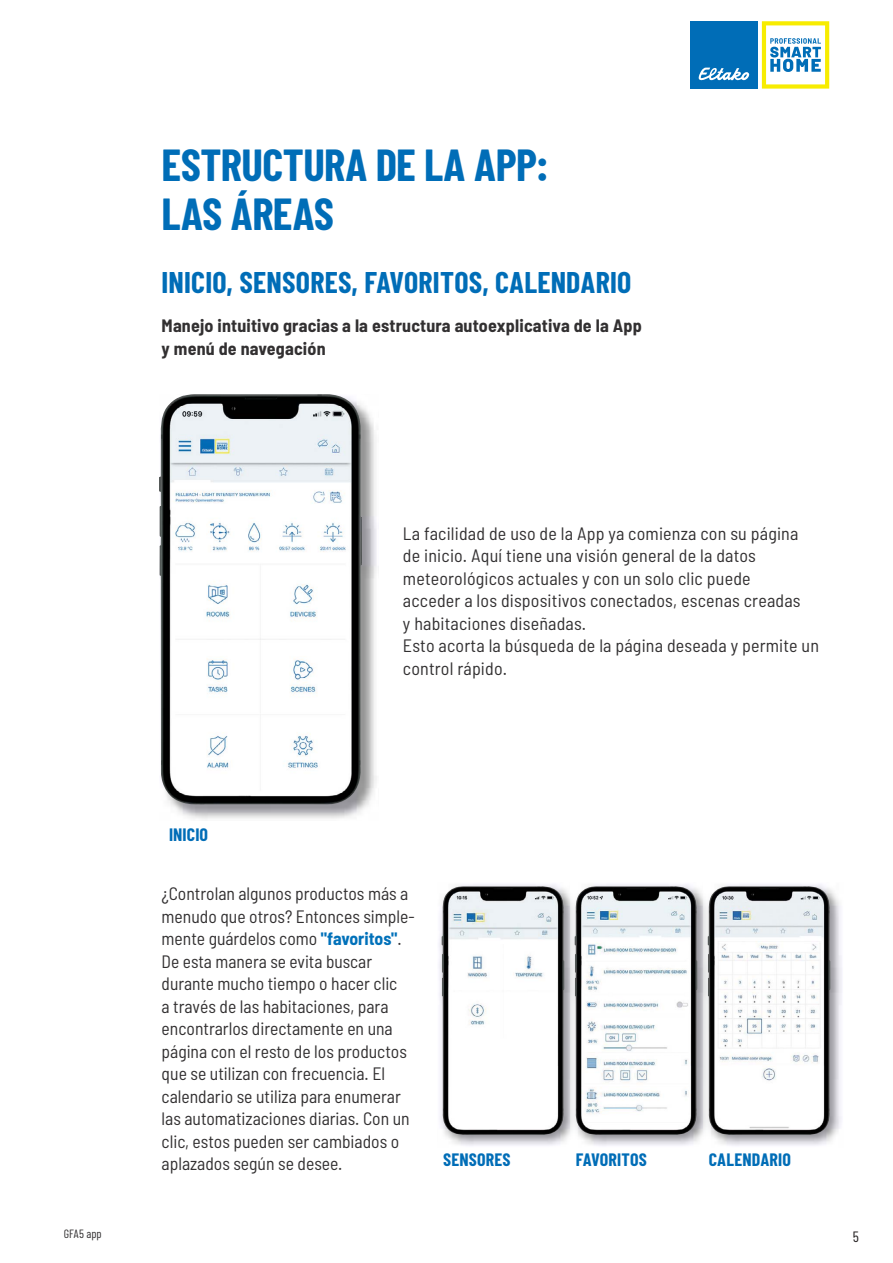
<style>
.page{position:relative;width:893px;height:1263px;background:#fff}
.page>*{position:absolute;margin:0;border:0;box-sizing:border-box;transform-origin:0 0}
.t1{font:700 45px/49.5px "Barlow Condensed";letter-spacing:-.01em;color:#006db7}
.t2{font:700 30px "Barlow Condensed";letter-spacing:.01em;color:#006db7}
.t3{font:semi-condensed 18px/22.5px "Barlow";color:#323031}
.t4{font:700 semi-condensed 18px/22.5px "Barlow";letter-spacing:.01em;color:#323031}
.t5{font:700 18px "Barlow Condensed";letter-spacing:.01em;color:#006db7}
.t6{font:15px "Barlow Condensed";color:#231f20}
.t7{font:12px "Barlow Condensed";color:#323031}
.s1{font-weight:700;color:#0071ba}
</style>
<div class="page">
<svg style="left:762px;top:21px;width:67px;height:68px"></svg>
<div style="left:690px;top:21px;width:68px;height:68px;background:#006db7"></div>
<svg style="left:698px;top:68px;width:51px;height:13px"></svg>
<img style="left:171px;top:407px;width:206px;height:412px">
<img style="left:159px;top:394px;width:203px;height:411px">
<img style="left:439px;top:884px;width:131px;height:262px">
<img style="left:441px;top:886px;width:124px;height:249px">
<img style="left:578px;top:884px;width:125px;height:262px">
<img style="left:574px;top:886px;width:124px;height:249px">
<img style="left:711px;top:884px;width:131px;height:262px">
<img style="left:707px;top:886px;width:124px;height:249px">
<h1 class="t1" style="left:162px;top:145px;width:388px">ESTRUCTURA DE LA APP:<br>LAS ÁREAS</h1>
<h2 class="t2" style="left:162px;top:272px;width:471px">INICIO, SENSORES, FAVORITOS, CALENDARIO</h2>
<p class="t4" style="left:162px;top:316px;width:482px">Manejo intuitivo gracias a la estructura autoexplicativa de la App y menú de navegación</p>
<p class="t7" style="left:64px;top:1227px;width:39px">GFA5 app</p>
<p class="t3" style="left:403px;top:525px;width:418px">La facilidad de uso de la App ya comienza con su página de inicio. Aquí tiene una visión general de la datos meteorológicos actuales y con un solo clic puede<br>acceder a los dispositivos conectados, escenas creadas<br>y habitaciones diseñadas.<br>Esto acorta la búsqueda de la página deseada y permite un control rápido.</p>
<p class="t5" style="left:169px;top:828px;width:41px">INICIO</p>
<p class="t3" style="left:162px;top:885px;width:255px">¿Controlan algunos productos más a menudo que otros? Entonces simple&shy;mente guárdelos como <span class="s1">"favoritos"</span>.<br>De esta manera se evita buscar durante mucho tiempo o hacer clic<br>a través de las habitaciones, para encontrarlos directamente en una página con el resto de los productos que se utilizan con frecuencia. El calendario se utiliza para enumerar las automatizaciones diarias. Con un clic, estos pueden ser cambiados o aplazados según se desee.</p>
<p class="t5" style="left:443px;top:1153px;width:69px">SENSORES</p>
<p class="t5" style="left:576px;top:1153px;width:72px">FAVORITOS</p>
<p class="t5" style="left:709px;top:1153px;width:84px">CALENDARIO</p>
<p class="t6" style="left:853px;top:1228px;width:8px">5</p>
</div>
